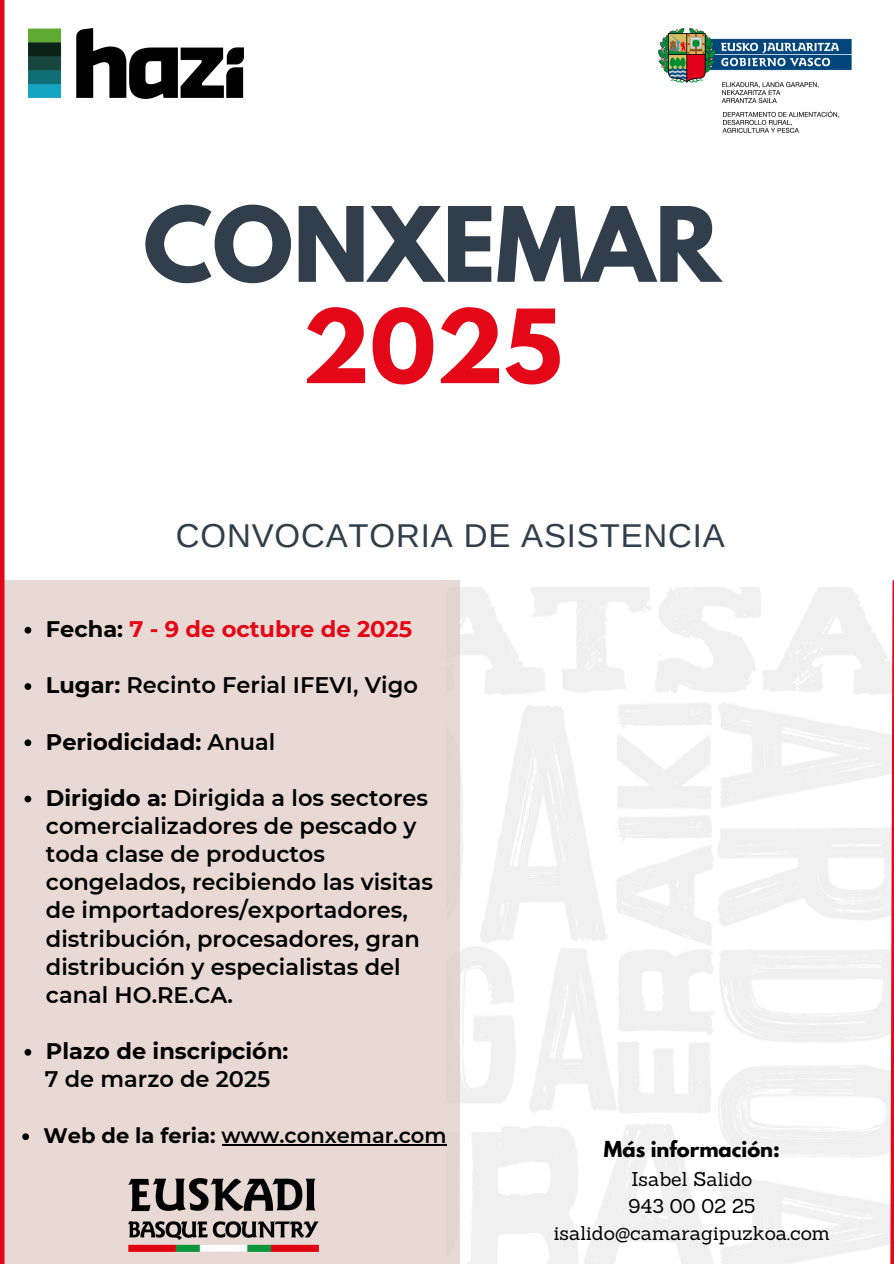
<style>
.page{position:relative;width:894px;height:1264px;background:#fff}
.page>*{position:absolute;margin:0;border:0;box-sizing:border-box;transform-origin:0 0}
.t1{font:700 91.8px "League Spartan";color:#303f4b}
.t2{font:700 90.3px "League Spartan";color:#e30717}
.t3{font:33px "Arimo";letter-spacing:.025em;color:#303f4b}
.t4{font:600 22.5px/28.2px "Montserrat";color:#000}
.t5{font:700 22.5px "Montserrat";color:#000}
.t6{font:700 22.5px "Montserrat";color:#e30717}
.t7{font:600 21px "Montserrat";color:#000}
.t8{font:19.5px "Sanchez";color:#000}
.t9{font:700 19.5px "League Spartan";color:#000}
.s1{color:#000}
.s2{font-weight:700}
.s3{font-weight:600}
</style>
<div class="page">
<div style="left:0;top:580px;width:459px;height:683px;background:#e8d9d4"></div>
<img style="left:128px;top:1178px;width:190px;height:72px">
<hr style="left:0;top:0;width:4px;height:1263px;background:#e30717">
<img style="left:28px;top:29px;width:215px;height:69px">
<svg style="left:887px;top:580px;width:6px;height:683px"></svg>
<img style="left:658px;top:29px;width:194px;height:103px">
<svg style="left:25px;top:627px;width:6px;height:6px"></svg>
<svg style="left:25px;top:683px;width:6px;height:7px"></svg>
<svg style="left:25px;top:739px;width:6px;height:7px"></svg>
<svg style="left:25px;top:795px;width:6px;height:7px"></svg>
<svg style="left:25px;top:1048px;width:6px;height:7px"></svg>
<svg style="left:22px;top:1133px;width:7px;height:7px"></svg>
<hr style="left:221px;top:1144px;width:225px;height:1px;background:#000">
<p class="t1" style="left:143px;top:199px;width:578px">CONXEMAR</p>
<p class="t2" style="left:302px;top:302px;width:261px">2025</p>
<p class="t3" style="left:176px;top:517px;width:550px">CONVOCATORIA DE ASISTENCIA</p>
<p class="t6" style="left:46px;top:615px;width:368px"><span class="s1">Fecha:</span> 7 - 9 de octubre de 2025</p>
<p class="t4" style="left:46px;top:671px;width:373px"><span class="s2">Lugar:</span> Recinto Ferial IFEVI, Vigo</p>
<p class="t5" style="left:46px;top:727px;width:231px">Periodicidad: <span class="s3">Anual</span></p>
<h1 class="t4" style="left:46px;top:783px;width:388px"><span class="s2">Dirigido a:</span> Dirigida a los sectores comercializadores de pescado y toda clase de productos congelados, recibiendo las visitas de importadores/exportadores, distribución, procesadores, gran distribución y especialistas del canal HO.RE.CA.</h1>
<h2 class="t5" style="left:46px;top:1037px;width:244px">Plazo de inscripción:</h2>
<p class="t4" style="left:45px;top:1064px;width:227px">7 de marzo de 2025</p>
<p class="t7" style="left:43px;top:1123px;width:404px"><span class="s2">Web de la feria:</span> www.conxemar.com</p>
<p class="t9" style="left:603px;top:1139px;width:177px">Más información:</p>
<p class="t8" style="left:631px;top:1166px;width:122px">Isabel Salido</p>
<h3 class="t8" style="left:628px;top:1193px;width:128px">943 00 02 25</h3>
<p class="t8" style="left:553px;top:1220px;width:277px">isalido@camaragipuzkoa.com</p>
</div>
